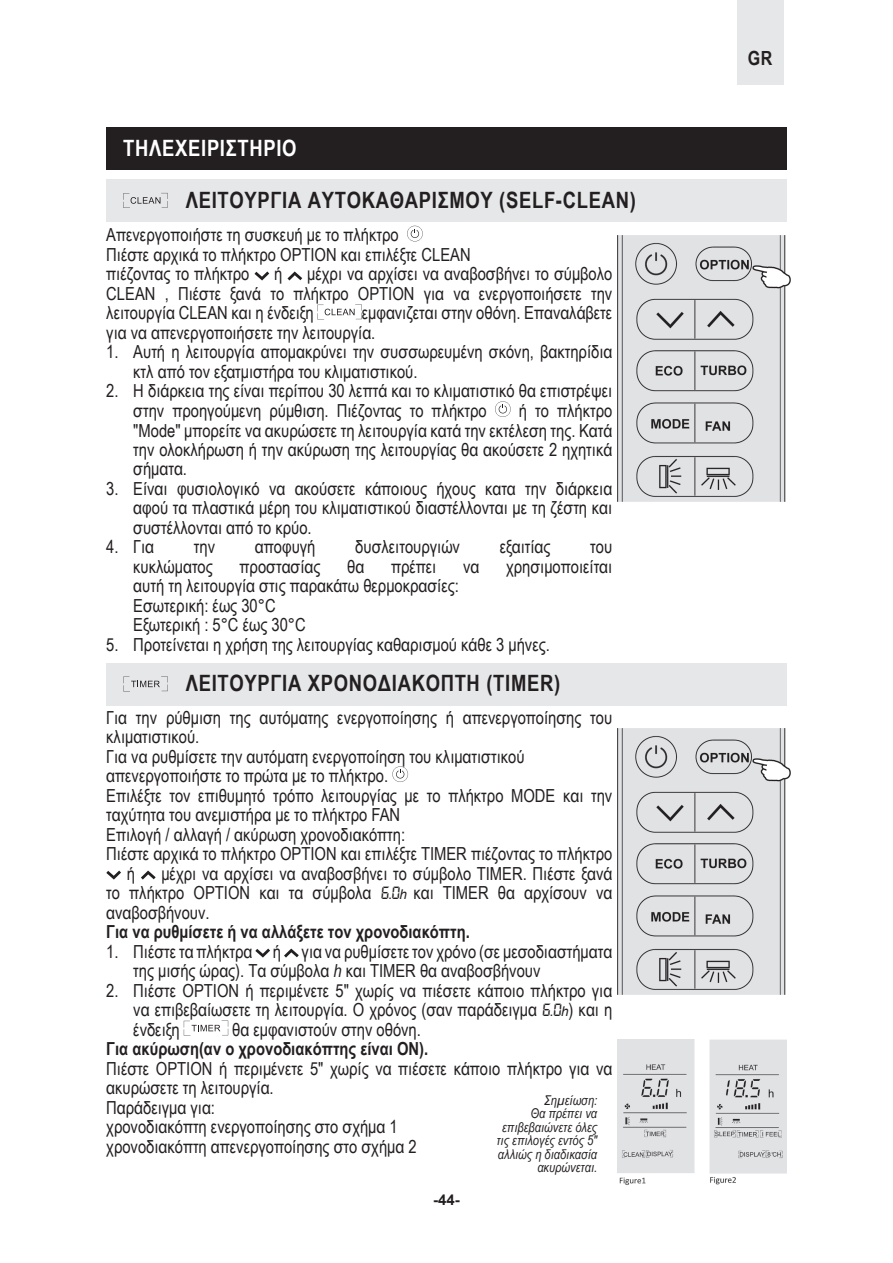
<style>
.page{position:relative;width:893px;height:1263px;background:#fff}
.page>*{position:absolute;margin:0;border:0;box-sizing:border-box;transform-origin:0 0}
.t1{font:700 22.5px "Arial Narrow";letter-spacing:.03em;color:#231f20}
.t2{font:700 22.5px "Arial Narrow";letter-spacing:.03em;color:#fff}
.t3{font:700 19.5px "Arial Narrow";color:#231f20}
.t4{font:18px/19.5px "Arial Narrow";color:#231f20}
.t5{font:700 18px "Arial Narrow";color:#231f20}
.t6{font:700 15px "Arial";color:#231f20}
.t7{font:italic 13.5px/13.5px "Arial Narrow";color:#231f20;text-align:right}
.s1{font-family:"Technology";font-style:italic}
.s2{font-family:"Arial";font-style:italic;font-size:13.5px}
.s3{font-style:italic}
</style>
<div class="page">
<div style="left:737px;top:0;width:46px;height:84px;background:#e6e7e9"></div>
<div style="left:106px;top:128px;width:681px;height:42px;background:#231f20"></div>
<img style="left:618px;top:236px;width:173px;height:266px">
<div style="left:106px;top:179px;width:681px;height:43px;background:#e6e7e9"></div>
<svg style="left:123px;top:193px;width:45px;height:15px"></svg>
<svg style="left:407px;top:226px;width:16px;height:15px"></svg>
<svg style="left:254px;top:271px;width:15px;height:9px"></svg>
<svg style="left:287px;top:271px;width:15px;height:9px"></svg>
<svg style="left:317px;top:304px;width:45px;height:15px"></svg>
<svg style="left:495px;top:401px;width:16px;height:16px"></svg>
<img style="left:618px;top:729px;width:173px;height:266px">
<div style="left:106px;top:663px;width:681px;height:42px;background:#e6e7e9"></div>
<svg style="left:123px;top:676px;width:45px;height:15px"></svg>
<svg style="left:392px;top:766px;width:16px;height:16px"></svg>
<svg style="left:106px;top:870px;width:15px;height:9px"></svg>
<svg style="left:141px;top:870px;width:15px;height:9px"></svg>
<svg style="left:255px;top:948px;width:15px;height:9px"></svg>
<svg style="left:284px;top:948px;width:15px;height:9px"></svg>
<svg style="left:184px;top:1020px;width:44px;height:15px"></svg>
<img style="left:618px;top:1039px;width:169px;height:146px">
<hr style="left:892px;top:323px;width:1px;height:940px;background:#c5c6c8">
<p class="t2" style="left:123px;top:131px;width:175px">ΤΗΛΕΧΕΙΡΙΣΤΗΡΙΟ</p>
<p class="t1" style="left:186px;top:183px;width:452px">ΛΕΙΤΟΥΡΓΙΑ ΑΥΤΟΚΑΘΑΡΙΣΜΟΥ (SELF-CLEAN)</p>
<p class="t4" style="left:106px;top:225px;width:366px">Απενεργοποιήστε τη συσκευή με το πλήκτρο<br>Πιέστε αρχικά το πλήκτρο OPTION και επιλέξτε CLEAN πιέζοντας το πλήκτρο</p>
<p class="t4" style="left:106px;top:264px;width:507px;text-align:justify;text-indent:201px">μέχρι να αρχίσει να αναβοσβήνει το σύμβολο CLEAN , Πιέστε ξανά το πλήκτρο OPTION για να ενεργοποιήσετε την λειτουργία CLEAN και η ένδειξη</p>
<p class="t4" style="left:274px;top:264px;width:10px">ή</p>
<p class="t4" style="left:106px;top:303px;width:508px;text-indent:256px">εμφανιζεται στην οθόνη. Επαναλάβετε για να απενεργοποιήσετε την λειτουργία.</p>
<p class="t4" style="left:133px;top:342px;width:481px;text-indent:-27px">1. Αυτή η λειτουργία απομακρύνει την συσσωρευμένη σκόνη, βακτηρίδια κτλ από τον εξατμιστήρα του κλιματιστικού.</p>
<p class="t4" style="left:133px;top:381px;width:480px;text-indent:-27px">2. Η διάρκεια της είναι περίπου 30 λεπτά και το κλιματιστικό θα επιστρέψει στην προηγούμενη ρύμθιση. Πιέζοντας το πλήκτρο</p>
<p class="t4" style="left:133px;top:400px;width:480px;text-align:justify;text-indent:386px">ή το πλήκτρο "Mode" μπορείτε να ακυρώσετε τη λειτουργία κατά την εκτέλεση της. Κατά την ολοκλήρωση ή την ακύρωση της λειτουργίας θα ακούσετε 2 ηχητικά σήματα.</p>
<p class="t4" style="left:133px;top:478px;width:480px;text-align:justify;text-indent:-27px">3. Είναι φυσιολογικό να ακούσετε κάποιους ήχους κατα την διάρκεια αφού τα πλαστικά μέρη του κλιματιστικού διαστέλλονται με τη ζέστη και συστέλλονται από το κρύο.</p>
<p class="t4" style="left:106px;top:537px;width:49px">4. Για</p>
<p class="t4" style="left:194px;top:537px;width:23px">την</p>
<p class="t4" style="left:255px;top:537px;width:62px">αποφυγή</p>
<p class="t4" style="left:355px;top:537px;width:106px">δυσλειτουργιών</p>
<p class="t4" style="left:500px;top:537px;width:52px">εξαιτίας</p>
<p class="t4" style="left:590px;top:537px;width:24px">του</p>
<p class="t4" style="left:133px;top:556px;width:81px">κυκλώματος</p>
<p class="t4" style="left:240px;top:556px;width:82px">προστασίας</p>
<p class="t4" style="left:347px;top:556px;width:19px">θα</p>
<p class="t4" style="left:391px;top:556px;width:47px">πρέπει</p>
<p class="t4" style="left:463px;top:556px;width:18px">να</p>
<p class="t4" style="left:506px;top:556px;width:108px">χρησιμοποιείται</p>
<p class="t4" style="left:133px;top:576px;width:327px">αυτή τη λειτουργία στις παρακάτω θερμοκρασίες:<br>Εσωτερική: έως 30°C<br>Εξωτερική : 5°C έως 30°C</p>
<p class="t4" style="left:106px;top:634px;width:445px">5. Προτείνεται η χρήση της λειτουργίας καθαρισμού κάθε 3 μήνες.</p>
<p class="t1" style="left:186px;top:666px;width:376px">ΛΕΙΤΟΥΡΓΙΑ ΧΡΟΝΟΔΙΑΚΟΠΤΗ (TIMER)</p>
<p class="t4" style="left:106px;top:707px;width:507px">Για την ρύθμιση της αυτόματης ενεργοποίησης ή απενεργοποίησης του</p>
<p class="t4" style="left:106px;top:726px;width:95px">κλιματιστικού.</p>
<p class="t4" style="left:106px;top:746px;width:420px">Για να ρυθμίσετε την αυτόματη ενεργοποίηση του κλιματιστικού</p>
<p class="t4" style="left:106px;top:765px;width:283px">απενεργοποιήστε το πρώτα με το πλήκτρο.</p>
<p class="t4" style="left:106px;top:785px;width:507px">Επιλέξτε τον επιθυμητό τρόπο λειτουργίας με το πλήκτρο MODE και την</p>
<p class="t4" style="left:106px;top:804px;width:295px">ταχύτητα του ανεμιστήρα με το πλήκτρο FAN</p>
<p class="t4" style="left:106px;top:824px;width:300px">Επιλογή / αλλαγή / ακύρωση χρονοδιακόπτη:</p>
<p class="t4" style="left:106px;top:843px;width:507px">Πιέστε αρχικά το πλήκτρο OPTION και επιλέξτε TIMER πιέζοντας το πλήκτρο</p>
<p class="t4" style="left:127px;top:863px;width:10px">ή</p>
<p class="t4" style="left:106px;top:863px;width:507px;text-align:justify;text-indent:55px">μέχρι να αρχίσει να αναβοσβήνει το σύμβολο TIΜER. Πιέστε ξανά το πλήκτρο OPTION και τα σύμβολα <span class="s1">6.0</span><span class="s2">h</span> και TIMER θα αρχίσουν να αναβοσβήνουν.</p>
<p class="t5" style="left:106px;top:918px;width:365px">Για να ρυθμίσετε ή να αλλάξετε τον χρονοδιακόπτη.</p>
<p class="t4" style="left:133px;top:941px;width:480px;text-indent:-27px">1. Πιέστε τα πλήκτρα ή για να ρυθμίσετε τον χρόνο (σε μεσοδιαστήματα της μισής ώρας). Τα σύμβολα <span class="s3">h</span> και TIMER θα αναβοσβήνουν</p>
<p class="t4" style="left:133px;top:980px;width:480px;text-align:justify;text-indent:-27px">2. Πιέστε OPTION ή περιμένετε 5" χωρίς να πιέσετε κάποιο πλήκτρο για να επιβεβαίωσετε τη λειτουργία. Ο χρόνος (σαν παράδειγμα <span class="s1">6.0</span><span class="s2">h</span>) και η ένδειξη</p>
<p class="t4" style="left:232px;top:1019px;width:190px">θα εμφανιστούν στην οθόνη.</p>
<p class="t5" style="left:106px;top:1035px;width:323px">Για ακύρωση(αν ο χρονοδιακόπτης είναι ΟΝ).</p>
<p class="t4" style="left:106px;top:1058px;width:507px">Πιέστε OPTION ή περιμένετε 5" χωρίς να πιέσετε κάποιο πλήκτρο για να ακυρώσετε τη λειτουργία.<br>Παράδειγμα για:<br>χρονοδιακόπτη ενεργοποίησης στο σχήμα 1<br>χρονοδιακόπτη απενεργοποίησης στο σχήμα 2</p>
<p class="t7" style="left:496px;top:1093px;width:102px">Σημείωση:<br>Θα πρέπει να επιβεβαιώνετε όλες τις επιλογές εντός 5" αλλιώς η διαδικασία ακυρώνεται.</p>
<p class="t6" style="left:433px;top:1189px;width:28px">-44-</p>
<p class="t3" style="left:748px;top:44px;width:26px">GR</p>
</div>
